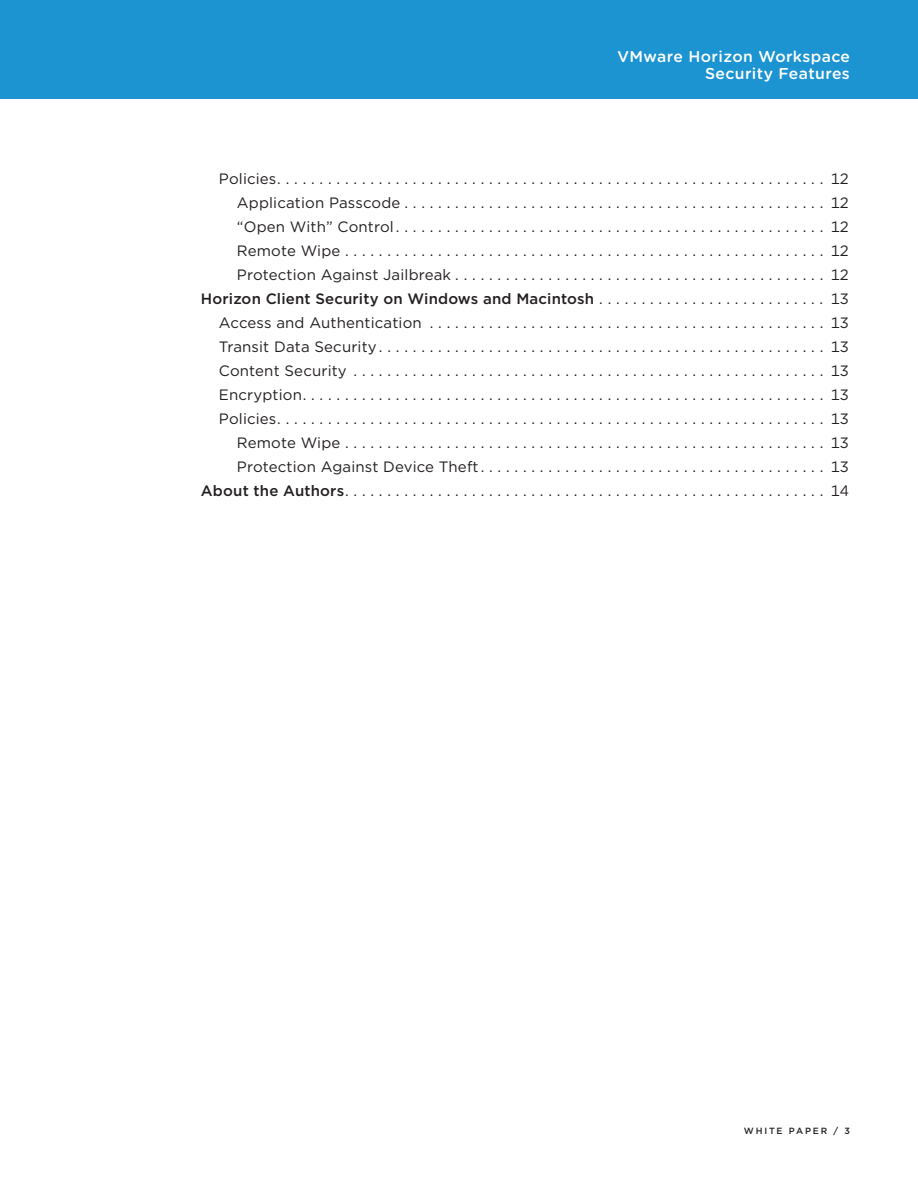
<style>
.page{position:relative;width:918px;height:1188px;background:#fff}
.page>*{position:absolute;margin:0;border:0;box-sizing:border-box;transform-origin:0 0}
.t1{font:500 15.75px/17.2px "Gotham Rounded";letter-spacing:.025em;color:#fff;text-align:right}
.TOC_subhead{font:15px "Gotham";letter-spacing:.01em;color:#231f20}
.TOC_subhead-2{font:500 15px "Gotham";letter-spacing:.01em;color:#231f20}
.t2{font:500 9px "Gotham";letter-spacing:.2em;color:#231f20}
.s1{font-weight:400}
.s2{font-weight:500}
</style>
<div class="page">
<div style="left:0;top:0;width:918px;height:99px;background:#1c94d2"></div>
<p class="t1" style="left:618px;top:47px;width:234px">VMware Horizon Workspace<br>Security Features</p>
<p class="TOC_subhead" style="left:219px;top:170px;width:632px">Policies . . . . . . . . . . . . . . . . . . . . . . . . . . . . . . . . . . . . . . . . . . . . . . . . . . . . . . . . . . . . . . . . . 12</p>
<p class="TOC_subhead" style="left:237px;top:194px;width:614px">Application Passcode . . . . . . . . . . . . . . . . . . . . . . . . . . . . . . . . . . . . . . . . . . . . . . . . . . 12</p>
<p class="TOC_subhead" style="left:237px;top:218px;width:614px">“Open With” Control . . . . . . . . . . . . . . . . . . . . . . . . . . . . . . . . . . . . . . . . . . . . . . . . . . . 12</p>
<p class="TOC_subhead" style="left:237px;top:242px;width:614px">Remote Wipe . . . . . . . . . . . . . . . . . . . . . . . . . . . . . . . . . . . . . . . . . . . . . . . . . . . . . . . . . 12</p>
<p class="TOC_subhead" style="left:237px;top:266px;width:614px">Protection Against Jailbreak . . . . . . . . . . . . . . . . . . . . . . . . . . . . . . . . . . . . . . . . . . . . 12</p>
<p class="TOC_subhead-2" style="left:201px;top:289px;width:650px">Horizon Client Security on Windows and Macintosh <span class="s1">. . . . . . . . . . . . . . . . . . . . . . . . . . . 13</span></p>
<p class="TOC_subhead" style="left:219px;top:314px;width:632px">Access and Authentication . . . . . . . . . . . . . . . . . . . . . . . . . . . . . . . . . . . . . . . . . . . . . . . 13</p>
<p class="TOC_subhead" style="left:219px;top:338px;width:632px">Transit Data Security . . . . . . . . . . . . . . . . . . . . . . . . . . . . . . . . . . . . . . . . . . . . . . . . . . . . . 13</p>
<p class="TOC_subhead" style="left:219px;top:362px;width:632px">Content Security . . . . . . . . . . . . . . . . . . . . . . . . . . . . . . . . . . . . . . . . . . . . . . . . . . . . . . . . 13</p>
<p class="TOC_subhead" style="left:219px;top:386px;width:632px">Encryption . . . . . . . . . . . . . . . . . . . . . . . . . . . . . . . . . . . . . . . . . . . . . . . . . . . . . . . . . . . . . . 13</p>
<p class="TOC_subhead" style="left:219px;top:410px;width:632px">Policies . . . . . . . . . . . . . . . . . . . . . . . . . . . . . . . . . . . . . . . . . . . . . . . . . . . . . . . . . . . . . . . . . 13</p>
<p class="TOC_subhead" style="left:237px;top:434px;width:614px">Remote Wipe . . . . . . . . . . . . . . . . . . . . . . . . . . . . . . . . . . . . . . . . . . . . . . . . . . . . . . . . . 13</p>
<p class="TOC_subhead" style="left:237px;top:458px;width:614px">Protection Against Device Theft . . . . . . . . . . . . . . . . . . . . . . . . . . . . . . . . . . . . . . . . . 13</p>
<p class="TOC_subhead" style="left:201px;top:482px;width:650px"><span class="s2">About the Authors</span> . . . . . . . . . . . . . . . . . . . . . . . . . . . . . . . . . . . . . . . . . . . . . . . . . . . . . . . . . 14</p>
<p class="t2" style="left:744px;top:1125px;width:108px">WHITE PAPER / 3</p>
</div>
